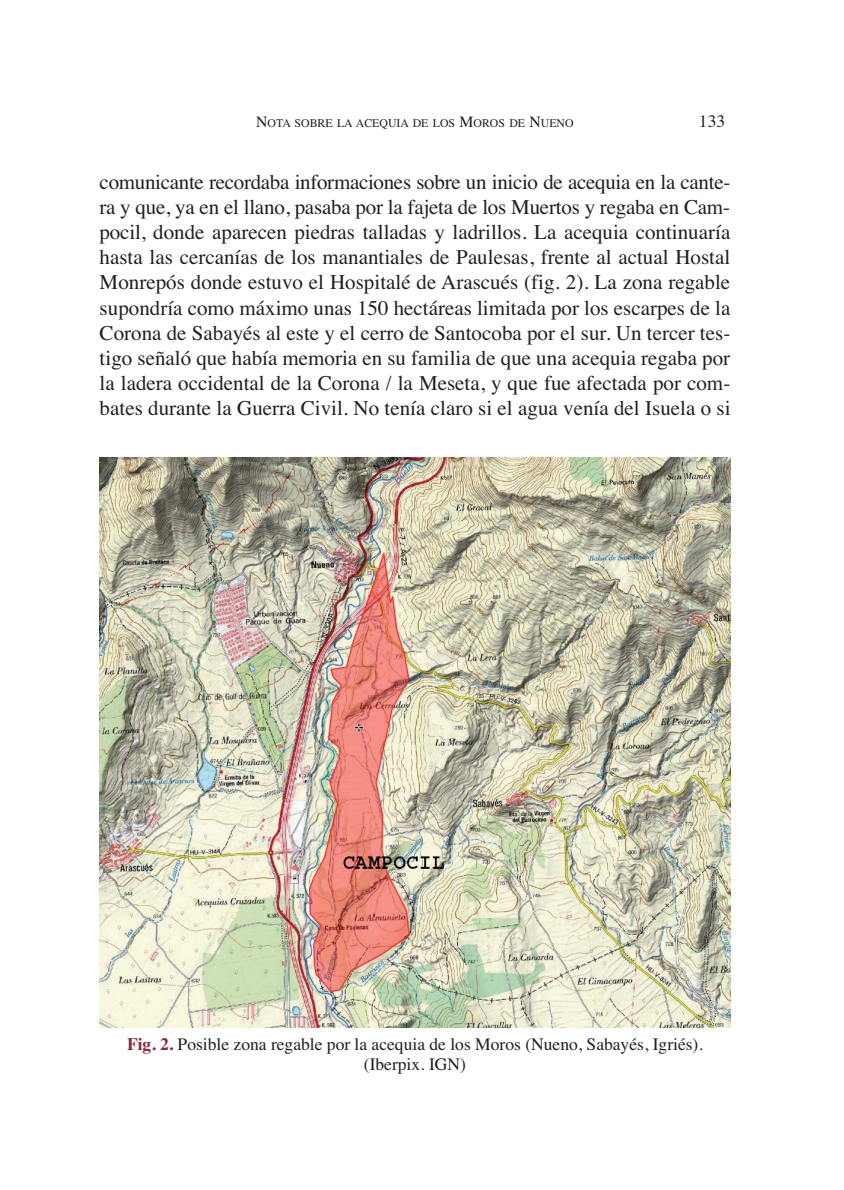
<style>
.page{position:relative;width:844px;height:1190px;background:#fff}
.page>*{position:absolute;margin:0;border:0;box-sizing:border-box;transform-origin:0 0}
.t1{font:21px/25.2px "Times";color:#231f20;text-align:justify}
.t2{font:17.5px/20.1px "Times";color:#231f20;text-align:center}
.t3{font:11.9px "Times";color:#231f20}
.s1{font-size:15.75px}
.s2{font-weight:700;color:#882838}
</style>
<div class="page">
<img style="left:100px;top:457px;width:630px;height:570px">
<p class="t3" style="left:256px;top:118px;width:319px"><span class="s1">N</span>OTA SOBRE LA ACEQUIA DE LOS <span class="s1">M</span>OROS DE <span class="s1">N</span>UENO</p>
<p class="t2" style="left:698px;top:112px;width:28px">133</p>
<p class="t1" style="left:100px;top:171px;width:632px">comunicante recordaba informaciones sobre un inicio de acequia en la cante&shy;ra y que, ya en el llano, pasaba por la fajeta de los Muertos y regaba en Cam&shy;pocil, donde aparecen piedras talladas y ladrillos. La acequia continuaría hasta las cercanías de los manantiales de Paulesas, frente al actual Hostal Monrepós donde estuvo el Hospitalé de Arascués (fig. 2). La zona regable supondría como máximo unas 150 hectáreas limitada por los escarpes de la Corona de Sabayés al este y el cerro de Santocoba por el sur. Un tercer tes&shy;tigo señaló que había memoria en su familia de que una acequia regaba por la ladera occidental de la Corona / la Meseta, y que fue afectada por com&shy;bates durante la Guerra Civil. No tenía claro si el agua venía del Isuela o si</p>
<p class="t2" style="left:127px;top:1035px;width:577px"><span class="s2">Fig. 2.</span> Posible zona regable por la acequia de los Moros (Nueno, Sabayés, Igriés). (Iberpix. IGN)</p>
</div>
